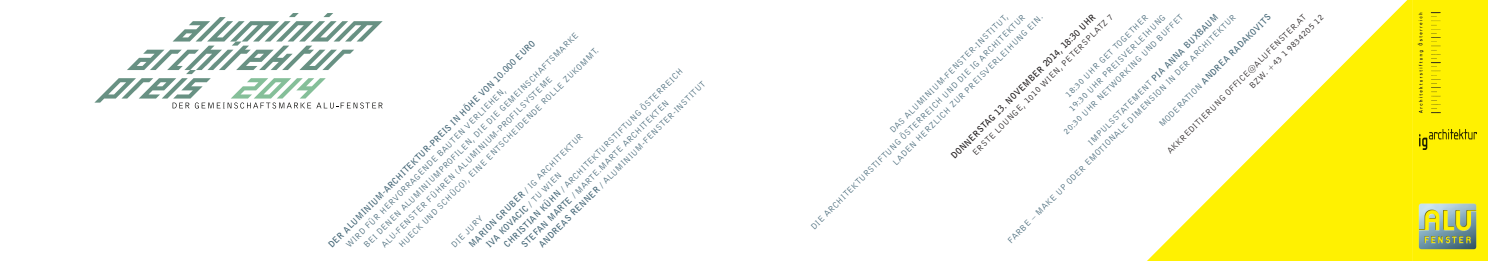
<style>
.page{position:relative;width:1488px;height:261px;background:#fff}
.page>*{position:absolute;margin:0;border:0;box-sizing:border-box;transform-origin:0 0}
.t1{font:8.75px/12.4px "Bell Gothic BT";color:#466878}
.t2{font:700 8.75px "Bell Gothic BT";color:#466878}
.t3{font:8.75px/12.4px "Bell Gothic BT";color:#231f20}
.t4{font:300 8.75px "Bell Gothic";color:#466878}
.t5{font:700 8.75px "Bell Gothic BT";color:#231f20}
.s1{font-family:"Bell Gothic";font-weight:300}
.s2{font-weight:700}
.s3{font-family:"Bell Gothic BT";font-weight:400}
.s4{font-weight:400}
</style>
<div class="page">
<div style="left:1413px;top:0;width:75px;height:260px;background:#fff101"></div>
<img style="left:1419px;top:203px;width:57px;height:46px;border-radius:3px">
<img style="left:1417px;top:12px;width:24px;height:101px">
<img style="left:1419px;top:130px;width:57px;height:20px">
<svg style="left:1148px;top:0;width:265px;height:260px;fill:#fff101"></svg>
<svg style="left:94px;top:13px;width:289px;height:95px"></svg>
<p class="t1" style="left:352px;top:233px;width:301px;text-indent:-12px;rotate:-45deg">WIRD FÜR HERVORRAGENDE BAUTEN VERLIEHEN,<br>BEI DENEN ALUMINIUMPROFILEN, DIE DIE GEMEINSCHAFTSMARKE</p>
<p class="t2" style="left:328px;top:243px;width:290px;rotate:-45deg">DER ALUMINIUM-ARCHITEKTUR-PREIS IN HÖHE VON 10.000 EURO</p>
<p class="t1" style="left:396px;top:241px;width:280px;rotate:-45deg"><span class="s1">HUECK UND SCHÜCO)</span>, EINE ENTSCHEIDENDE ROLLE ZUKOMMT.</p>
<p class="t1" style="left:501px;top:242px;width:251px;rotate:-45deg"><span class="s2">CHRISTIAN KÜHN</span> / ARCHITEKTURSTIFTUNG ÖSTERREICH</p>
<p class="t4" style="left:380px;top:243px;width:239px;rotate:-45deg"><span class="s3">ALU-FENSTER</span> FÜHREN (ALUMINIUM-PROFILSYSTEME</p>
<p class="t1" style="left:536px;top:241px;width:233px;rotate:-45deg"><span class="s2">ANDREAS RENNER</span> / ALUMINIUM-FENSTER-INSTITUT</p>
<p class="t1" style="left:519px;top:242px;width:206px;rotate:-45deg"><span class="s2">STEFAN MARTE</span> / MARTE.MARTE ARCHITEKTEN</p>
<p class="t1" style="left:466px;top:242px;width:159px;rotate:-45deg"><span class="s2">MARION GRUBER</span> / IG ARCHITEKTUR</p>
<p class="t2" style="left:485px;top:243px;width:104px;rotate:-45deg">IVA KOVACIC <span class="s4">/ TU WIEN</span></p>
<p class="t1" style="left:449px;top:242px;width:43px;rotate:-45deg">DIE JURY</p>
<p class="t5" style="left:950px;top:154px;width:201px;rotate:-45deg">DONNERSTAG 13. NOVEMBER 2014, 18:30 UHR</p>
<p class="t2" style="left:1158px;top:122px;width:156px;rotate:-45deg"><span class="s4">MODERATION</span> ANDREA RADAKOVITS</p>
<p class="t3" style="left:1238px;top:74px;width:103px;text-indent:-104px;rotate:-45deg">AKKREDITIERUNG OFFICE@ALUFENSTER.AT<br>BZW. +43 1 9834205 12</p>
<p class="t1" style="left:1061px;top:129px;width:167px;rotate:-45deg">20:30 UHR NETWORKING UND BUFFET</p>
<p class="t1" style="left:996px;top:228px;width:320px;text-indent:126px;rotate:-45deg">IMPULSSTATEMENT <span class="s2">PIA ANNA BUXBAUM<br></span>FARBE – MAKE UP ODER EMOTIONALE DIMENSION IN DER ARCHITEKTUR</p>
<p class="t1" style="left:808px;top:223px;width:301px;rotate:-45deg">DIE ARCHITEKTURSTIFTUNG ÖSTERREICH UND DIE IG ARCHITEKTUR</p>
<p class="t1" style="left:1063px;top:92px;width:115px;rotate:-45deg">18:30 UHR GET TOGETHER</p>
<p class="t1" style="left:1066px;top:106px;width:134px;rotate:-45deg">19:30 UHR PREISVERLEIHUNG</p>
<p class="t3" style="left:970px;top:149px;width:196px;rotate:-45deg">ERSTE LOUNGE, 1010 WIEN, PETERSPLATZ 7</p>
<p class="t1" style="left:887px;top:127px;width:164px;rotate:-45deg">DAS ALUMINIUM-FENSTER-INSTITUT,</p>
<p class="t1" style="left:890px;top:159px;width:210px;rotate:-45deg">LADEN HERZLICH ZUR PREISVERLEIHUNG EIN.</p>
</div>
